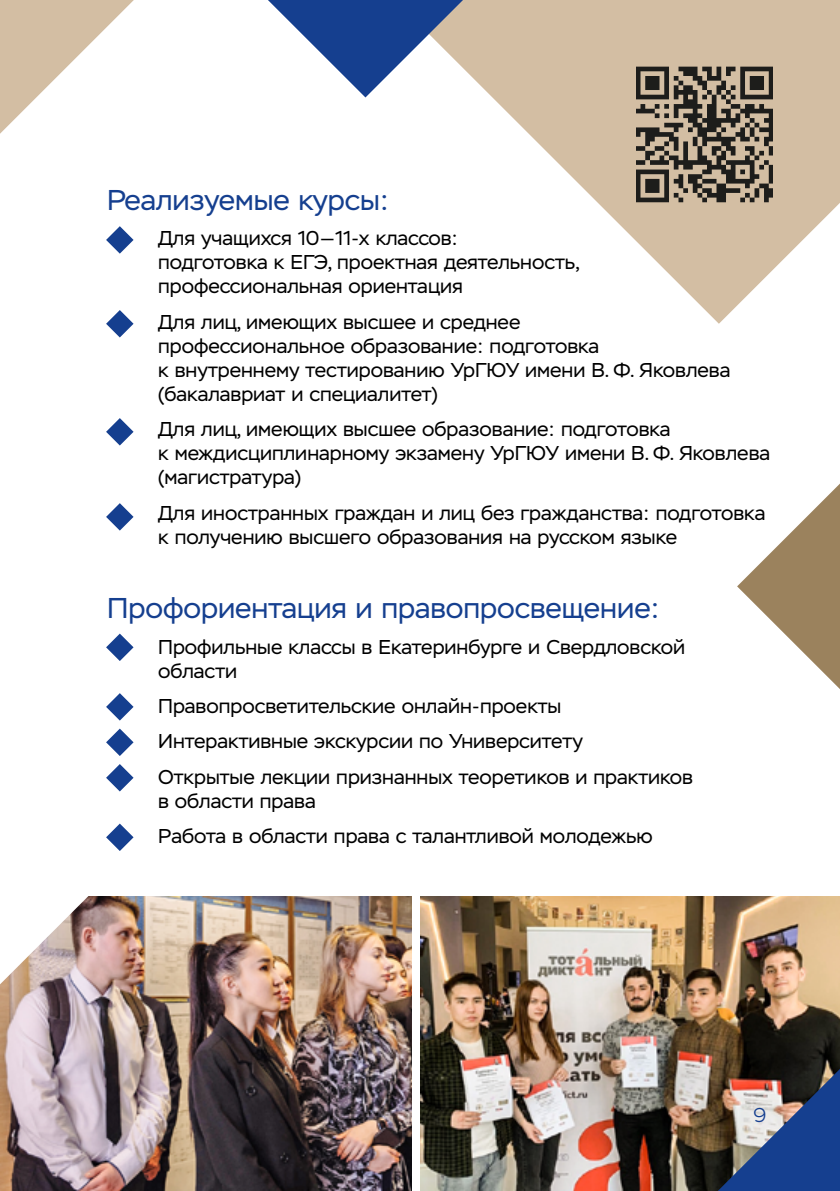
<style>
.page{position:relative;width:840px;height:1191px;background:#fff}
.page>*{position:absolute;margin:0;border:0;box-sizing:border-box;transform-origin:0 0}
.t1{font:28.6px "Stem";color:#153f8f}
.t2{font:20px/24px "Stem";color:#000}
.t3{font:300 20px "Stem";color:#153f8f}
</style>
<div class="page">
<img style="left:420px;top:896px;width:419px;height:295px">
<img style="left:0;top:896px;width:411px;height:295px">
<svg style="left:463px;top:0;width:376px;height:324px;fill:#d3bea3"></svg>
<svg style="left:636px;top:67px;width:136px;height:135px;background:#796e60"></svg>
<svg style="left:0;top:0;width:134px;height:134px"></svg>
<svg style="left:0;top:896px;width:93px;height:88px"></svg>
<svg style="left:268px;top:0;width:195px;height:97px"></svg>
<svg style="left:737px;top:484px;width:102px;height:204px"></svg>
<img style="left:717px;top:1068px;width:122px;height:123px">
<svg style="left:106px;top:226px;width:27px;height:28px"></svg>
<svg style="left:106px;top:310px;width:27px;height:27px"></svg>
<svg style="left:106px;top:418px;width:27px;height:27px"></svg>
<svg style="left:106px;top:503px;width:27px;height:27px"></svg>
<svg style="left:106px;top:633px;width:27px;height:28px"></svg>
<svg style="left:106px;top:693px;width:27px;height:27px"></svg>
<svg style="left:106px;top:728px;width:27px;height:28px"></svg>
<svg style="left:106px;top:764px;width:27px;height:27px"></svg>
<svg style="left:106px;top:823px;width:27px;height:28px"></svg>
<h1 class="t1" style="left:107px;top:183px;width:283px">Реализуемые курсы:</h1>
<p class="t2" style="left:158px;top:227px;width:423px">Для учащихся 10—11-х классов:<br>подготовка к ЕГЭ, проектная деятельность, профессиональная ориентация</p>
<p class="t2" style="left:158px;top:310px;width:573px">Для лиц, имеющих высшее и среднее<br>профессиональное образование: подготовка<br>к внутреннему тестированию УрГЮУ имени В. Ф. Яковлева (бакалавриат и специалитет)</p>
<p class="t2" style="left:158px;top:417px;width:613px">Для лиц, имеющих высшее образование: подготовка<br>к междисциплинарному экзамену УрГЮУ имени В. Ф. Яковлева (магистратура)</p>
<p class="t2" style="left:158px;top:501px;width:608px">Для иностранных граждан и лиц без гражданства: подготовка к получению высшего образования на русском языке</p>
<h1 class="t1" style="left:107px;top:591px;width:554px">Профориентация и правопросвещение:</h1>
<p class="t2" style="left:158px;top:635px;width:528px">Профильные классы в Екатеринбурге и Свердловской области</p>
<p class="t2" style="left:158px;top:688px;width:536px;line-height:35.4px">Правопросветительские онлайн-проекты<br>Интерактивные экскурсии по Университету<br>Открытые лекции признанных теоретиков и практиков</p>
<p class="t2" style="left:158px;top:783px;width:495px;line-height:35.4px">в области права<br>Работа в области права с талантливой молодежью</p>
<p class="t3" style="left:753px;top:1104px;width:14px">9</p>
</div>
